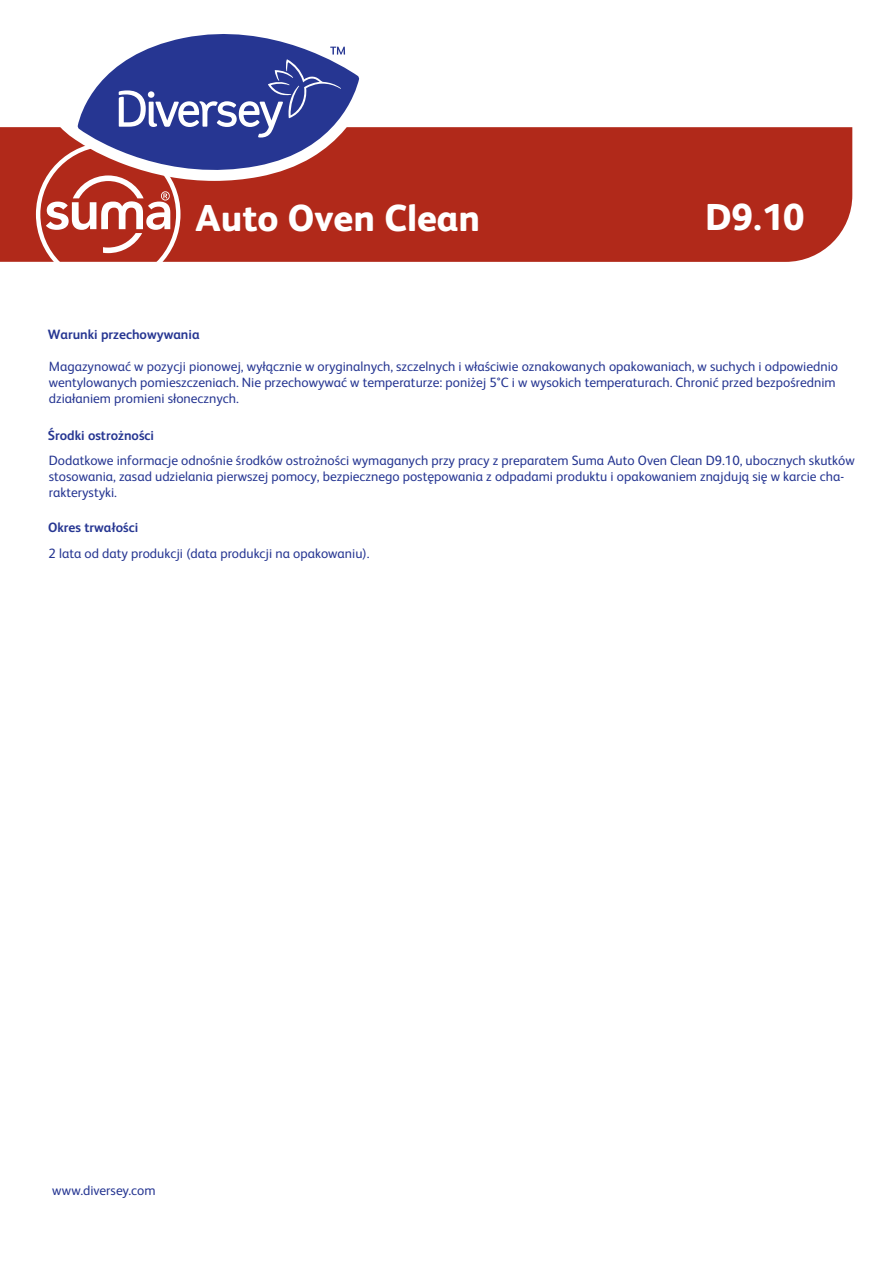
<style>
.page{position:relative;width:893px;height:1263px;background:#fff}
.page>*{position:absolute;margin:0;border:0;box-sizing:border-box;transform-origin:0 0}
.t1{font:800 37.5px "FS Albert Pro";color:#fff}
.t2{font:13.5px/16.2px "FS Albert Pro";color:#263692}
.t3{font:700 13.5px "FS Albert Pro";color:#263692}
</style>
<div class="page">
<div style="left:0;top:127px;width:852px;height:135px;background:#b1291a"></div>
<svg style="left:359px;top:78px;width:15px;height:103px;fill:#b1291a"></svg>
<svg style="left:153px;top:34px;width:206px;height:148px"></svg>
<svg style="left:36px;top:47px;width:309px;height:215px"></svg>
<h1 class="t1" style="left:196px;top:188px;width:286px">Auto Oven Clean</h1>
<h1 class="t1" style="left:705px;top:188px;width:101px">D9.10</h1>
<p class="t3" style="left:48px;top:325px;width:153px">Warunki przechowywania</p>
<p class="t2" style="left:49px;top:357px;width:791px">Magazynować w pozycji pionowej, wyłącznie w oryginalnych, szczelnych i właściwie oznakowanych opakowaniach, w suchych i odpowiednio wentylowanych pomieszczeniach. Nie przechowywać w temperaturze: poniżej 5°C i w wysokich temperaturach. Chronić przed bezpośrednim działaniem promieni słonecznych.</p>
<p class="t3" style="left:48px;top:426px;width:108px">Środki ostrożności</p>
<p class="t2" style="left:49px;top:451px;width:807px">Dodatkowe informacje odnośnie środków ostrożności wymaganych przy pracy z preparatem Suma Auto Oven Clean D9.10, ubocznych skutków stosowania, zasad udzielania pierwszej pomocy, bezpiecznego postępowania z odpadami produktu i opakowaniem znajdują się w karcie cha&shy;rakterystyki.</p>
<p class="t3" style="left:48px;top:518px;width:92px">Okres trwałości</p>
<p class="t2" style="left:49px;top:544px;width:323px">2 lata od daty produkcji (data produkcji na opakowaniu).</p>
<p class="t2" style="left:52px;top:1181px;width:105px">www.diversey.com</p>
</div>
